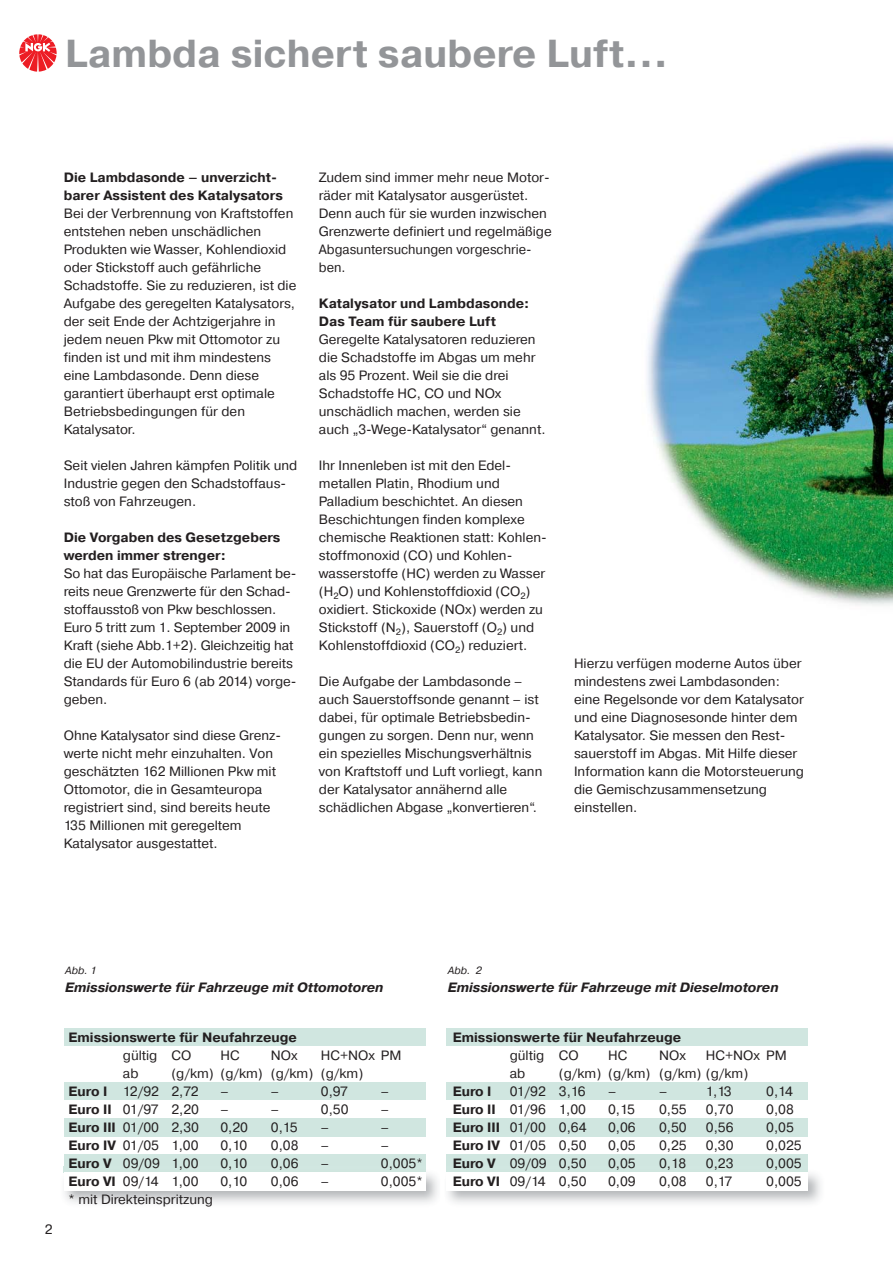
<style>
.page{position:relative;width:893px;height:1263px;background:#fff}
.page>*{position:absolute;margin:0;border:0;box-sizing:border-box;transform-origin:0 0}
.t1{font:39px "Pragmatica Bold A";color:#939598}
.t2{font:13.5px/18px "Pragmatica Book A";color:#231f20}
.t3{font:13.5px/18px "Pragmatica Bold A";color:#231f20}
.t4{font:italic 13.5px "Pragmatica Bold A";color:#231f20}
.t5{font:italic 10.5px "Pragmatica Book A";letter-spacing:-.005em;color:#231f20}
.s1{font-family:"Pragmatica Bold A"}
</style>
<div class="page">
<img style="left:647px;top:142px;width:246px;height:464px">
<svg style="left:19px;top:34px;width:38px;height:38px"></svg>
<div style="left:64px;top:1029px;width:361px;height:18px;background:#d0e6e0"></div>
<div style="left:64px;top:1083px;width:361px;height:18px;background:#d0e6e0"></div>
<div style="left:64px;top:1119px;width:361px;height:18px;background:#d0e6e0"></div>
<div style="left:64px;top:1155px;width:361px;height:18px;background:#d0e6e0"></div>
<img style="left:64px;top:1172px;width:361px;height:1px">
<div style="left:446px;top:1028px;width:362px;height:18px;background:#d0e6e0"></div>
<div style="left:446px;top:1082px;width:362px;height:18px;background:#d0e6e0"></div>
<div style="left:446px;top:1118px;width:362px;height:18px;background:#d0e6e0"></div>
<div style="left:446px;top:1154px;width:362px;height:18px;background:#d0e6e0"></div>
<h1 class="t1" style="left:65px;top:40px;width:605px">Lambda sichert saubere Luft…</h1>
<p class="t3" style="left:64px;top:170px;width:221px">Die Lambdasonde – unverzicht - barer Assistent des Katalysators</p>
<p class="t2" style="left:64px;top:206px;width:234px">Bei der Verbrennung von Kraft stoffen entstehen neben unschädlichen Produkten wie Wasser, Kohlen dioxid oder Stickstoff auch gefährliche Schad stoffe. Sie zu reduzieren, ist die Aufgabe des geregelten Kata lysators, der seit Ende der Achtzigerjahre in jedem neuen Pkw mit Ottomotor zu finden ist und mit ihm mindestens eine Lambda sonde. Denn diese garantiert über haupt erst optimale Betriebs bedin gungen für den Katalysator.</p>
<p class="t2" style="left:64px;top:458px;width:235px">Seit vielen Jahren kämpfen Politik und<br>Industrie gegen den Schad stoff aus - stoß von Fahrzeugen.</p>
<p class="t3" style="left:64px;top:530px;width:218px">Die Vorgaben des Gesetzgebers werden immer strenger:</p>
<p class="t2" style="left:64px;top:566px;width:234px">So hat das Europäische Parlament be - reits neue Grenzwerte für den Schad - stoff ausstoß von Pkw beschlos sen.<br>Euro 5 tritt zum 1. Sep tember 2009 in Kraft (siehe Abb.1+2). Gleich zeitig hat die EU der Automobil indus trie bereits Standards für Euro 6 (ab 2014) vorge&shy;geben.</p>
<p class="t2" style="left:64px;top:728px;width:219px">Ohne Katalysator sind diese Grenz - werte nicht mehr einzuhalten. Von ge schätzten 162 Millionen Pkw mit Otto motor, die in Gesamteuropa registriert sind, sind bereits heute 135 Mil lionen mit geregeltem Katalysator ausgestattet.</p>
<p class="t2" style="left:319px;top:170px;width:234px">Zudem sind immer mehr neue Motor - räder mit Kata lysator aus gerüstet.<br>Denn auch für sie wurden inzwischen<br>Grenzwerte definiert und regelmäßige<br>Abgas untersuchungen vor geschrie - ben.</p>
<p class="t3" style="left:319px;top:296px;width:212px">Katalysator und Lambdasonde:<br>Das Team für saubere Luft</p>
<p class="t2" style="left:319px;top:332px;width:228px">Geregelte Katalysatoren reduzieren die Schadstoffe im Abgas um mehr als 95 Prozent. Weil sie die drei<br>Schad stoffe HC, CO und NOx unschädlich machen, werden sie auch „3-Wege-Katalysator“ genannt.</p>
<p class="t2" style="left:319px;top:458px;width:229px">Ihr Innenleben ist mit den Edel - metallen Platin, Rhodium und Palladium beschichtet. An diesen Beschichtungen finden komplexe chemische Reaktionen statt: Kohlen - stoffmonoxid (CO) und Kohlen - wasser stoffe (HC) werden zu Wasser (H<sub>2</sub>O) und Kohlen stoffdioxid (CO<sub>2</sub>) oxidiert. Stick oxide (NOx) werden zu Stick stoff (N<sub>2</sub>), Sauer stoff (O<sub>2</sub>) und Kohlen stoffdioxid (CO<sub>2</sub>) reduziert.</p>
<p class="t2" style="left:319px;top:674px;width:225px">Die Aufgabe der Lambdasonde – auch Sauerstoffsonde genannt – ist dabei, für optimale Betriebs bedin - gungen zu sorgen. Denn nur, wenn ein spezielles Mischungs verhältnis von Kraftstoff und Luft vorliegt, kann der Katalysator an nähernd alle schädlichen Abgase „konvertieren“.</p>
<p class="t2" style="left:574px;top:656px;width:232px">Hierzu verfügen moderne Autos über mindestens zwei Lambda sonden: eine Regelsonde vor dem Katalysator und eine Diagnose sonde hinter dem<br>Katalysator. Sie messen den Rest - sauer stoff im Abgas. Mit Hilfe dieser<br>In formation kann die Motor steue rung die Gemisch zusammen setzung einstellen.</p>
<p class="t5" style="left:65px;top:967px;width:33px">Abb. 1</p>
<p class="t4" style="left:65px;top:983px;width:320px">Emissionswerte für Fahrzeuge mit Ottomotoren</p>
<p class="t2" style="left:45px;top:1222px;width:9px">2</p>
<p class="t3" style="left:69px;top:1030px;width:230px">Emissionswerte für Neufahrzeuge</p>
<p class="t2" style="left:123px;top:1048px;width:70px">gültig CO</p>
<p class="t2" style="left:220px;top:1048px;width:21px">HC</p>
<p class="t2" style="left:271px;top:1048px;width:28px">NOx</p>
<p class="t2" style="left:321px;top:1048px;width:82px">HC+NOx PM</p>
<p class="t2" style="left:123px;top:1066px;width:17px">ab</p>
<p class="t2" style="left:69px;top:1066px;width:296px;text-indent:103px">(g/km) (g/km) (g/km) (g/km)<br><span class="s1">Euro I</span> 12/92 2,72</p>
<p class="t2" style="left:220px;top:1084px;width:10px">–</p>
<p class="t2" style="left:271px;top:1084px;width:10px">–</p>
<p class="t2" style="left:321px;top:1084px;width:29px">0,97</p>
<p class="t2" style="left:381px;top:1084px;width:10px">–</p>
<p class="t2" style="left:69px;top:1102px;width:132px"><span class="s1">Euro II</span> 01/97 2,20</p>
<p class="t2" style="left:220px;top:1102px;width:10px">–</p>
<p class="t2" style="left:271px;top:1102px;width:10px">–</p>
<p class="t2" style="left:321px;top:1102px;width:29px">0,50</p>
<p class="t2" style="left:381px;top:1102px;width:10px">–</p>
<p class="t2" style="left:69px;top:1120px;width:132px"><span class="s1">Euro III</span> 01/00 2,30</p>
<p class="t2" style="left:220px;top:1120px;width:29px">0,20</p>
<p class="t2" style="left:271px;top:1120px;width:28px">0,15</p>
<p class="t2" style="left:321px;top:1120px;width:10px">–</p>
<p class="t2" style="left:381px;top:1120px;width:10px">–</p>
<p class="t2" style="left:69px;top:1138px;width:131px"><span class="s1">Euro IV</span> 01/05 1,00</p>
<p class="t2" style="left:220px;top:1138px;width:28px">0,10</p>
<p class="t2" style="left:271px;top:1138px;width:29px">0,08</p>
<p class="t2" style="left:321px;top:1138px;width:10px">–</p>
<p class="t2" style="left:381px;top:1138px;width:10px">–</p>
<p class="t2" style="left:69px;top:1156px;width:131px"><span class="s1">Euro V</span> 09/09 1,00</p>
<p class="t2" style="left:220px;top:1156px;width:28px">0,10</p>
<p class="t2" style="left:271px;top:1156px;width:29px">0,06</p>
<p class="t2" style="left:321px;top:1156px;width:10px">–</p>
<p class="t2" style="left:381px;top:1156px;width:43px">0,005*</p>
<p class="t2" style="left:69px;top:1174px;width:131px"><span class="s1">Euro VI</span> 09/14 1,00</p>
<p class="t2" style="left:220px;top:1174px;width:28px">0,10</p>
<p class="t2" style="left:271px;top:1174px;width:29px">0,06</p>
<p class="t2" style="left:321px;top:1174px;width:10px">–</p>
<p class="t2" style="left:381px;top:1174px;width:43px">0,005*</p>
<p class="t2" style="left:69px;top:1192px;width:146px">* mit Direkteinspritzung</p>
<p class="t5" style="left:448px;top:967px;width:35px">Abb. 2</p>
<p class="t4" style="left:448px;top:983px;width:332px">Emissionswerte für Fahrzeuge mit Dieselmotoren</p>
<p class="t3" style="left:453px;top:1029px;width:230px">Emissionswerte für Neufahrzeuge</p>
<p class="t2" style="left:510px;top:1047px;width:70px">gültig CO</p>
<p class="t2" style="left:608px;top:1047px;width:21px">HC</p>
<p class="t2" style="left:659px;top:1047px;width:28px">NOx</p>
<p class="t2" style="left:706px;top:1047px;width:83px">HC+NOx PM</p>
<p class="t2" style="left:510px;top:1065px;width:17px">ab</p>
<p class="t2" style="left:559px;top:1065px;width:191px">(g/km) (g/km) (g/km) (g/km)</p>
<p class="t3" style="left:453px;top:1083px;width:40px">Euro I</p>
<p class="t2" style="left:510px;top:1083px;width:78px">01/92 3,16</p>
<p class="t2" style="left:608px;top:1083px;width:10px">–</p>
<p class="t2" style="left:659px;top:1083px;width:10px">–</p>
<p class="t2" style="left:706px;top:1083px;width:27px">1,13</p>
<p class="t2" style="left:766px;top:1083px;width:28px">0,14</p>
<p class="t2" style="left:453px;top:1101px;width:135px"><span class="s1">Euro II</span> 01/96 1,00</p>
<p class="t2" style="left:608px;top:1101px;width:28px">0,15</p>
<p class="t2" style="left:659px;top:1101px;width:29px">0,55</p>
<p class="t2" style="left:706px;top:1101px;width:29px">0,70</p>
<p class="t2" style="left:766px;top:1101px;width:29px">0,08</p>
<p class="t2" style="left:453px;top:1119px;width:135px"><span class="s1">Euro III</span> 01/00 0,64</p>
<p class="t2" style="left:608px;top:1119px;width:29px">0,06</p>
<p class="t2" style="left:659px;top:1119px;width:29px">0,50</p>
<p class="t2" style="left:706px;top:1119px;width:29px">0,56</p>
<p class="t2" style="left:766px;top:1119px;width:29px">0,05</p>
<p class="t2" style="left:453px;top:1137px;width:135px"><span class="s1">Euro IV</span> 01/05 0,50</p>
<p class="t2" style="left:608px;top:1137px;width:29px">0,05</p>
<p class="t2" style="left:659px;top:1137px;width:29px">0,25</p>
<p class="t2" style="left:706px;top:1137px;width:29px">0,30</p>
<p class="t2" style="left:766px;top:1137px;width:37px">0,025</p>
<p class="t2" style="left:453px;top:1155px;width:135px"><span class="s1">Euro V</span> 09/09 0,50</p>
<p class="t2" style="left:608px;top:1155px;width:29px">0,05</p>
<p class="t2" style="left:659px;top:1155px;width:29px">0,18</p>
<p class="t2" style="left:706px;top:1155px;width:29px">0,23</p>
<p class="t2" style="left:766px;top:1155px;width:37px">0,005</p>
<p class="t2" style="left:453px;top:1173px;width:135px"><span class="s1">Euro VI</span> 09/14 0,50</p>
<p class="t2" style="left:608px;top:1173px;width:29px">0,09</p>
<p class="t2" style="left:659px;top:1173px;width:29px">0,08</p>
<p class="t2" style="left:706px;top:1173px;width:28px">0,17</p>
<p class="t2" style="left:766px;top:1173px;width:37px">0,005</p>
</div>
